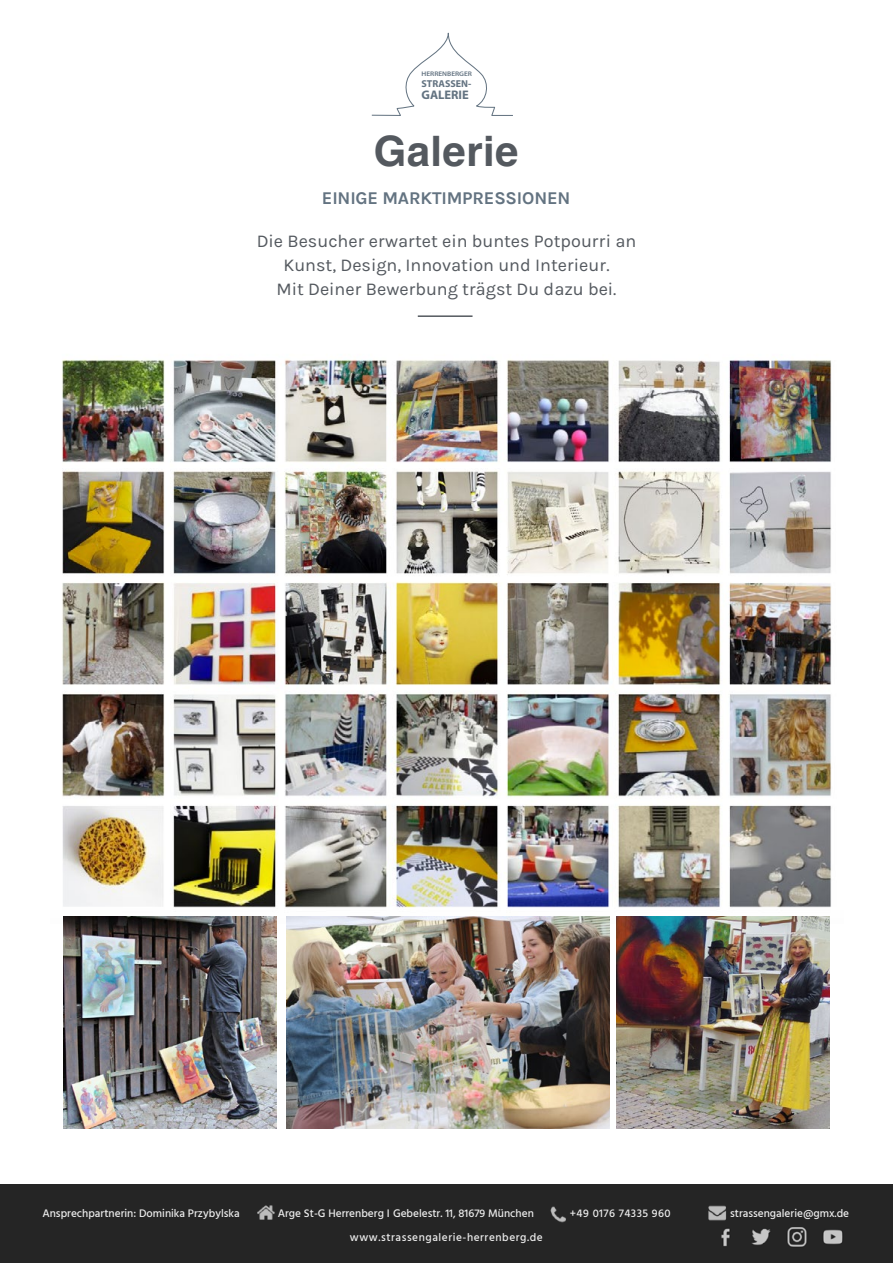
<style>
.page{position:relative;width:893px;height:1263px;background:#fff}
.page>*{position:absolute;margin:0;border:0;box-sizing:border-box;transform-origin:0 0}
.t1{font:700 42px "Helvetica";letter-spacing:.01em;color:#54595f}
.t2{font:18px/24px "Karla";color:#54595f;text-align:center}
.t3{font:700 18px "Karla";letter-spacing:-.01em;color:#637381}
.t4{font:700 12.45px "Myriad Pro";color:#637381}
.t5{font:500 11.25px "Hind";color:#ededed}
.t6{font:500 11.25px "Hind";letter-spacing:.05em;color:#ededed}
.t7{font:500 11.25px "Hind";letter-spacing:.04em;color:#ededed}
.t8{font:700 10.05px "Myriad Pro";color:#637381}
.t9{font:600 6.6px "Myriad Pro";color:#637381;scale:1.09 1}
</style>
<div class="page">
<img style="left:62px;top:359px;width:770px;height:564px">
<svg style="left:371px;top:32px;width:142px;height:84px"></svg>
<hr style="left:418px;top:315px;width:54px;height:2px;background:#54595f">
<img style="left:64px;top:916px;width:212px;height:212px">
<img style="left:286px;top:916px;width:324px;height:212px">
<img style="left:617px;top:916px;width:212px;height:212px">
<div style="left:0;top:1184px;width:893px;height:79px;background:#252525"></div>
<img style="left:721px;top:1227px;width:122px;height:20px">
<svg style="left:257px;top:1205px;width:18px;height:14px"></svg>
<svg style="left:550px;top:1206px;width:16px;height:17px"></svg>
<svg style="left:708px;top:1205px;width:18px;height:16px"></svg>
<p class="t9" style="left:421px;top:69px;width:48px">HERRENBERGER</p>
<p class="t8" style="left:421px;top:77px;width:51px">STRASSEN-</p>
<p class="t4" style="left:421px;top:86px;width:49px">GALERIE</p>
<h1 class="t1" style="left:374px;top:117px;width:146px">Galerie</h1>
<p class="t3" style="left:322px;top:187px;width:250px">EINIGE MARKTIMPRESSIONEN</p>
<p class="t2" style="left:257px;top:229px;width:381px">Die Besucher erwartet ein buntes Potpourri an<br>Kunst, Design, Innovation und Interieur.<br>Mit Deiner Bewerbung trägst Du dazu bei.</p>
<p class="t5" style="left:42px;top:1206px;width:199px">Ansprechpartnerin: Dominika Przybylska</p>
<p class="t5" style="left:278px;top:1206px;width:258px">Arge St-G Herrenberg I Gebelestr. 11, 81679 München</p>
<p class="t7" style="left:570px;top:1206px;width:102px">+49 0176 74335 960</p>
<p class="t5" style="left:730px;top:1206px;width:121px">strassengalerie@gmx.de</p>
<p class="t6" style="left:350px;top:1230px;width:194px">www.strassengalerie-herrenberg.de</p>
</div>
